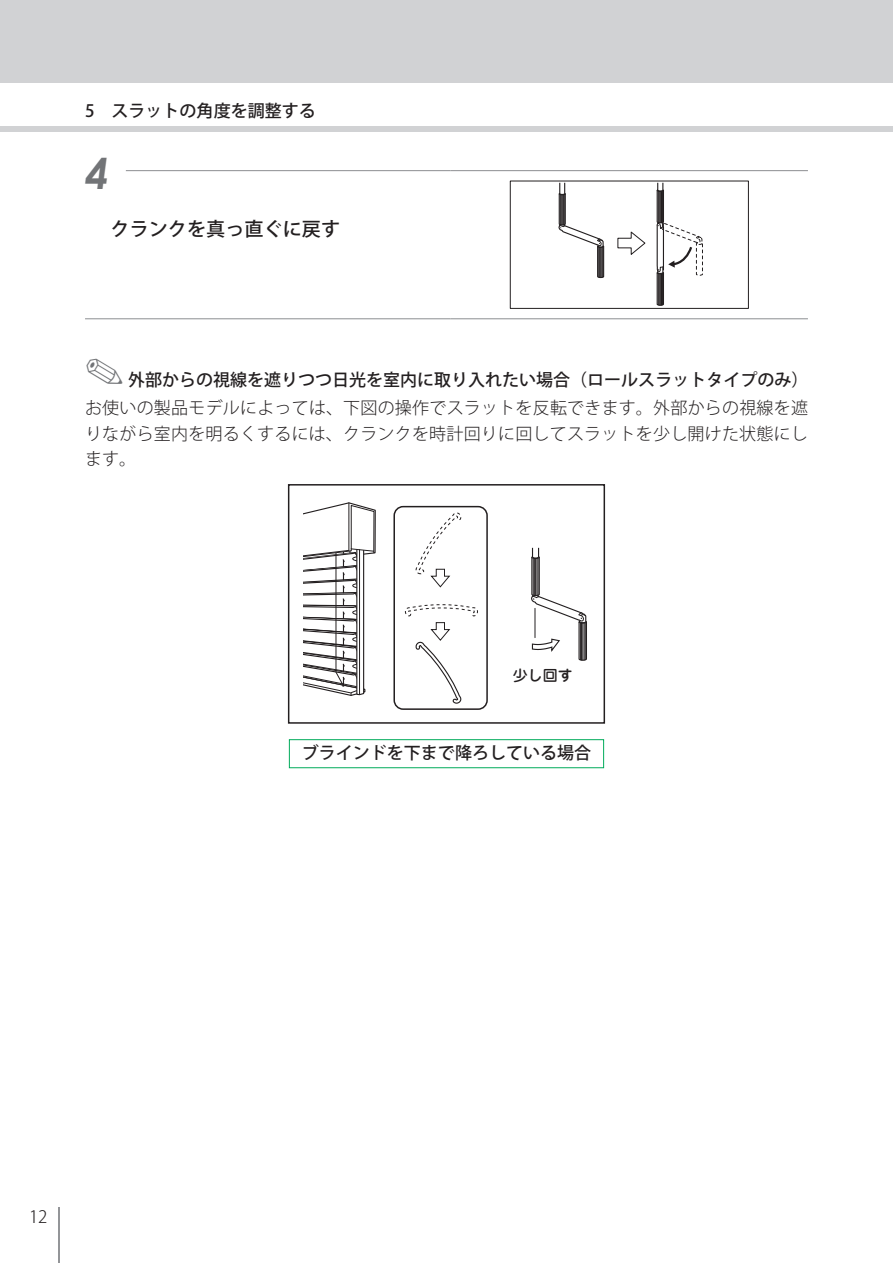
<style>
.page{position:relative;width:893px;height:1263px;background:#fff}
.page>*{position:absolute;margin:0;border:0;box-sizing:border-box;transform-origin:0 0}
.t1{font:italic 700 42.45px "Century Gothic";color:#727477}
.t2{font:500 19.2px "Koz Go Pr 6 N";color:#231f20}
.t3{font:300 16.95px/25.5px "Koz Go Pr 6 N";letter-spacing:.015em;color:#231f20;text-align:justify}
.t4{font:500 16.95px "Koz Go Pr 6 N";color:#231f20}
.t5{font:500 15px "Jun 34 Pro";color:#231f20}
</style>
<div class="page">
<div style="left:0;top:0;width:893px;height:132px;background:#d1d2d4"></div>
<div style="left:0;top:83px;width:893px;height:42px;background:#fff"></div>
<hr style="left:58px;top:1208px;width:2px;height:55px;background:#939598">
<hr style="left:85px;top:318px;width:366px;height:1px;background:#939598">
<hr style="left:85px;top:170px;width:366px;height:1px;background:#939598">
<hr style="left:451px;top:170px;width:357px;height:1px;background:#939598">
<hr style="left:451px;top:318px;width:357px;height:1px;background:#939598">
<div style="left:85px;top:166px;width:41px;height:13px;background:#fff"></div>
<svg style="left:558px;top:183px;width:47px;height:96px"></svg>
<div style="left:510px;top:181px;width:239px;height:128px;border:1px solid #231f20"></div>
<svg style="left:617px;top:231px;width:29px;height:24px"></svg>
<svg style="left:656px;top:182px;width:47px;height:124px"></svg>
<div style="left:288px;top:484px;width:317px;height:240px;border:2px solid #231f20"></div>
<svg style="left:303px;top:502px;width:73px;height:194px"></svg>
<div style="left:393px;top:506px;width:95px;height:204px;border:2px solid #231f20;border-radius:9px"></div>
<svg style="left:405px;top:604px;width:73px;height:100px"></svg>
<svg style="left:415px;top:512px;width:46px;height:76px"></svg>
<svg style="left:531px;top:547px;width:56px;height:114px"></svg>
<div style="left:289px;top:739px;width:315px;height:29px;border:1px solid #00ab5b"></div>
<p class="t4" style="left:85px;top:101px;width:232px">5　スラットの角度を調整する</p>
<h1 class="t1" style="left:85px;top:141px;width:25px">4</h1>
<p class="t2" style="left:111px;top:218px;width:231px">クランクを真っ直ぐに戻す</p>
<p class="t4" style="left:128px;top:370px;width:682px">外部からの視線を遮りつつ日光を室内に取り入れたい場合（ロールスラットタイプのみ）</p>
<p class="t3" style="left:85px;top:396px;width:724px">お使いの製品モデルによっては、下図の操作でスラットを反転できます。外部からの視線を遮りながら室内を明るくするには、クランクを時計回りに回してスラットを少し開けた状態にします。</p>
<p class="t5" style="left:513px;top:663px;width:61px">少し回す</p>
<p class="t4" style="left:302px;top:743px;width:291px">ブラインドを下まで降ろしている場合</p>
<p class="t3" style="left:29px;top:1204px;width:20px">12</p>
</div>
